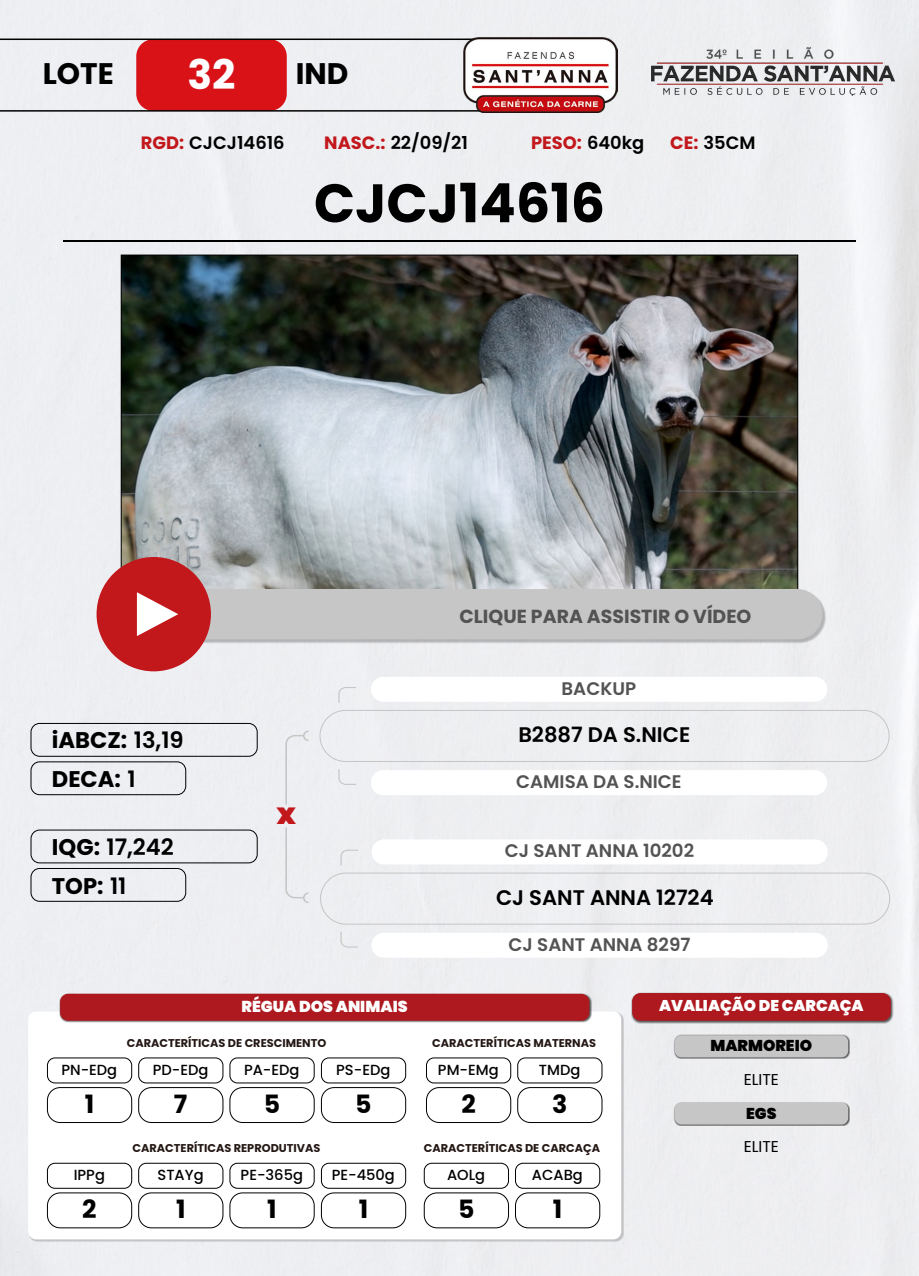
<style>
.page{position:relative;width:919px;height:1276px;background:#fff}
.page>*{position:absolute;margin:0;border:0;box-sizing:border-box;transform-origin:0 0}
.t1{font:700 54.06px "Poppins";color:#000}
.t2{font:700 40.8px "Poppins";color:#fff}
.t3{font:700 29.7px "Poppins";color:#000}
.t4{font:900 29.34px "Poppins";color:#c2181c}
.t5{font:700 25.2px "Poppins";color:#000}
.t6{font:700 22.65px/38.4px "Poppins";color:#000}
.t7{font:600 21.09px "Poppins";color:#000}
.t8{font:700 18.9px "Poppins";color:#535353}
.t9{font:600 18.21px "Poppins";color:#535353}
.t10{font:600 17.85px "Poppins";color:#000}
.t11{font:700 17.85px "Poppins";color:#c2181c}
.t12{font:900 15.81px "Poppins";color:#fff}
.t13{font:900 15.69px "Poppins";color:#000}
.t14{font:15.69px "Poppins";color:#000}
.t15{font:900 15.6px "Poppins";color:#fff}
.t16{font:500 14.64px "Poppins";color:#000}
.t17{font:700 11.31px "Poppins";color:#241814}
.s1{font-weight:700;color:#c2181c}
.s2{font-weight:600;color:#000}
.s3{font-weight:600}
</style>
<div class="page">
<div style="left:0;top:0;width:918px;height:1276px;background:#eeeff2"></div>
<img style="left:651px;top:47px;width:243px;height:49px">
<img style="left:123px;top:257px;width:672px;height:332px">
<svg style="left:0;top:39px;width:463px;height:73px"></svg>
<div style="left:31px;top:723px;width:226px;height:33px;border:1px solid #000;border-radius:9px"></div>
<div style="left:31px;top:761px;width:155px;height:34px;border:1px solid #000;border-radius:9px"></div>
<div style="left:31px;top:829px;width:226px;height:34px;border:1px solid #000;border-radius:9px"></div>
<div style="left:31px;top:868px;width:155px;height:33px;border:1px solid #000;border-radius:9px"></div>
<img style="left:463px;top:38px;width:154px;height:74px">
<div style="left:319px;top:710px;width:570px;height:52px;border:1px solid #c5c5c5;border-radius:26px"></div>
<div style="left:371px;top:770px;width:456px;height:25px;background:#fff;border-radius:12px"></div>
<div style="left:371px;top:677px;width:456px;height:25px;background:#fff;border-radius:12px"></div>
<div style="left:320px;top:872px;width:570px;height:52px;border:1px solid #c5c5c5;border-radius:26px"></div>
<div style="left:371px;top:932px;width:456px;height:25px;background:#fff;border-radius:12px"></div>
<div style="left:371px;top:839px;width:456px;height:25px;background:#fff;border-radius:12px"></div>
<svg style="left:285px;top:730px;width:23px;height:173px"></svg>
<svg style="left:340px;top:849px;width:18px;height:16px"></svg>
<svg style="left:340px;top:932px;width:18px;height:15px"></svg>
<svg style="left:338px;top:687px;width:18px;height:16px"></svg>
<svg style="left:338px;top:769px;width:18px;height:16px"></svg>
<div style="left:155px;top:590px;width:671px;height:53px;background:#000;opacity:.25"></div>
<div style="left:96px;top:557px;width:115px;height:114px;background:#c2181c;border-radius:50%"></div>
<svg style="left:137px;top:589px;width:685px;height:50px"></svg>
<div style="left:28px;top:1011px;width:593px;height:228px;background:#fff;border-radius:8px"></div>
<div style="left:59px;top:993px;width:532px;height:30px;background:#000;opacity:.64"></div>
<div style="left:60px;top:993px;width:529px;height:27px;background:#ad191f;border-radius:8px"></div>
<div style="left:631px;top:991px;width:262px;height:32px;background:#000;opacity:.64"></div>
<div style="left:632px;top:993px;width:258px;height:27px;background:#ad191f;border-radius:8px"></div>
<div style="left:673px;top:1034px;width:177px;height:25px;background:#000;opacity:.64"></div>
<div style="left:674px;top:1035px;width:174px;height:22px;background:#c6c6c6;border-radius:7px"></div>
<div style="left:673px;top:1101px;width:177px;height:25px;background:#000;opacity:.64"></div>
<div style="left:674px;top:1102px;width:174px;height:22px;background:#c6c6c6;border-radius:7px"></div>
<div style="left:47px;top:1057px;width:85px;height:26px;border:1px solid #000;border-radius:8px"></div>
<div style="left:47px;top:1087px;width:85px;height:35px;border:1px solid #000;border-radius:13px"></div>
<div style="left:138px;top:1057px;width:85px;height:26px;border:1px solid #000;border-radius:8px"></div>
<div style="left:138px;top:1087px;width:85px;height:35px;border:1px solid #000;border-radius:13px"></div>
<div style="left:229px;top:1057px;width:85px;height:26px;border:1px solid #000;border-radius:8px"></div>
<div style="left:321px;top:1057px;width:85px;height:26px;border:1px solid #000;border-radius:8px"></div>
<div style="left:230px;top:1087px;width:84px;height:35px;border:1px solid #000;border-radius:13px"></div>
<div style="left:321px;top:1087px;width:85px;height:35px;border:1px solid #000;border-radius:13px"></div>
<div style="left:426px;top:1057px;width:85px;height:26px;border:1px solid #000;border-radius:8px"></div>
<div style="left:424px;top:1162px;width:85px;height:26px;border:1px solid #000;border-radius:8px"></div>
<div style="left:426px;top:1087px;width:85px;height:35px;border:1px solid #000;border-radius:13px"></div>
<div style="left:424px;top:1192px;width:84px;height:36px;border:1px solid #000;border-radius:13px"></div>
<div style="left:517px;top:1057px;width:85px;height:26px;border:1px solid #000;border-radius:8px"></div>
<div style="left:515px;top:1162px;width:85px;height:26px;border:1px solid #000;border-radius:8px"></div>
<div style="left:517px;top:1087px;width:85px;height:35px;border:1px solid #000;border-radius:13px"></div>
<div style="left:515px;top:1192px;width:85px;height:36px;border:1px solid #000;border-radius:13px"></div>
<div style="left:47px;top:1162px;width:85px;height:26px;border:1px solid #000;border-radius:8px"></div>
<div style="left:47px;top:1192px;width:85px;height:36px;border:1px solid #000;border-radius:13px"></div>
<div style="left:138px;top:1162px;width:85px;height:26px;border:1px solid #000;border-radius:8px"></div>
<div style="left:138px;top:1192px;width:85px;height:36px;border:1px solid #000;border-radius:13px"></div>
<div style="left:229px;top:1162px;width:85px;height:26px;border:1px solid #000;border-radius:8px"></div>
<div style="left:321px;top:1162px;width:85px;height:26px;border:1px solid #000;border-radius:8px"></div>
<div style="left:230px;top:1192px;width:84px;height:36px;border:1px solid #000;border-radius:13px"></div>
<div style="left:321px;top:1192px;width:85px;height:36px;border:1px solid #000;border-radius:13px"></div>
<hr style="left:63px;top:240px;width:792px;height:1px;background:#000">
<h3 class="t3" style="left:43px;top:56px;width:73px">LOTE</h3>
<h2 class="t2" style="left:187px;top:51px;width:49px">32</h2>
<h3 class="t3" style="left:296px;top:56px;width:54px">IND</h3>
<h3 class="t10" style="left:141px;top:132px;width:145px"><span class="s1">RGD:</span> CJCJ14616</h3>
<h3 class="t10" style="left:324px;top:132px;width:145px"><span class="s1">NASC.:</span> 22/09/21</h3>
<h3 class="t11" style="left:531px;top:132px;width:115px">PESO: <span class="s2">640kg</span></h3>
<h3 class="t10" style="left:670px;top:132px;width:87px"><span class="s1">CE:</span> 35CM</h3>
<h1 class="t1" style="left:314px;top:172px;width:292px">CJCJ14616</h1>
<h3 class="t8" style="left:459px;top:605px;width:293px">CLIQUE PARA ASSISTIR O VÍDEO</h3>
<h3 class="t6" style="left:52px;top:721px;width:133px">iABCZ: <span class="s3">13,19<br></span>DECA: <span class="s3">1</span></h3>
<h3 class="t6" style="left:52px;top:828px;width:124px">IQG: <span class="s3">17,242<br></span>TOP: <span class="s3">11</span></h3>
<h3 class="t4" style="left:276px;top:797px;width:21px">x</h3>
<h3 class="t9" style="left:561px;top:678px;width:76px">BACKUP</h3>
<h3 class="t7" style="left:518px;top:722px;width:173px">B2887 DA S.NICE</h3>
<h3 class="t9" style="left:516px;top:771px;width:167px">CAMISA DA S.NICE</h3>
<h3 class="t9" style="left:505px;top:840px;width:191px">CJ SANT ANNA 10202</h3>
<h3 class="t7" style="left:496px;top:885px;width:219px">CJ SANT ANNA 12724</h3>
<h3 class="t9" style="left:508px;top:933px;width:183px">CJ SANT ANNA 8297</h3>
<p class="t16" style="left:61px;top:1061px;width:57px">PN-EDg</p>
<h3 class="t5" style="left:85px;top:1089px;width:11px">1</h3>
<p class="t16" style="left:74px;top:1166px;width:33px">IPPg</p>
<h3 class="t5" style="left:82px;top:1194px;width:16px">2</h3>
<h3 class="t12" style="left:241px;top:997px;width:168px">RÉGUA DOS ANIMAIS</h3>
<h3 class="t15" style="left:659px;top:996px;width:206px">AVALIAÇÃO DE CARCAÇA</h3>
<h3 class="t13" style="left:710px;top:1037px;width:103px">MARMOREIO</h3>
<p class="t17" style="left:127px;top:1036px;width:201px">CARACTERÍTICAS DE CRESCIMENTO</p>
<p class="t17" style="left:432px;top:1036px;width:165px">CARACTERÍTICAS MATERNAS</p>
<p class="t16" style="left:153px;top:1061px;width:57px">PD-EDg</p>
<h3 class="t5" style="left:174px;top:1089px;width:15px">7</h3>
<p class="t16" style="left:244px;top:1061px;width:57px">PA-EDg</p>
<p class="t16" style="left:336px;top:1061px;width:56px">PS-EDg</p>
<h3 class="t5" style="left:264px;top:1089px;width:18px">5</h3>
<h3 class="t5" style="left:355px;top:1089px;width:18px">5</h3>
<p class="t17" style="left:133px;top:1141px;width:189px">CARACTERÍTICAS REPRODUTIVAS</p>
<p class="t16" style="left:157px;top:1166px;width:48px">STAYg</p>
<h3 class="t5" style="left:176px;top:1194px;width:11px">1</h3>
<p class="t16" style="left:240px;top:1166px;width:64px">PE-365g</p>
<p class="t16" style="left:332px;top:1166px;width:65px">PE-450g</p>
<h3 class="t5" style="left:267px;top:1194px;width:11px">1</h3>
<h3 class="t5" style="left:359px;top:1194px;width:11px">1</h3>
<p class="t16" style="left:438px;top:1061px;width:62px">PM-EMg</p>
<h3 class="t5" style="left:461px;top:1089px;width:16px">2</h3>
<p class="t16" style="left:539px;top:1061px;width:43px">TMDg</p>
<h3 class="t5" style="left:552px;top:1089px;width:17px">3</h3>
<p class="t17" style="left:424px;top:1141px;width:178px">CARACTERÍTICAS DE CARCAÇA</p>
<p class="t16" style="left:447px;top:1166px;width:40px">AOLg</p>
<h3 class="t5" style="left:458px;top:1194px;width:18px">5</h3>
<p class="t16" style="left:532px;top:1166px;width:52px">ACABg</p>
<h3 class="t5" style="left:552px;top:1194px;width:11px">1</h3>
<h3 class="t14" style="left:743px;top:1070px;width:37px">ELITE</h3>
<h3 class="t13" style="left:746px;top:1104px;width:32px">EGS</h3>
<h3 class="t14" style="left:743px;top:1137px;width:37px">ELITE</h3>
</div>
